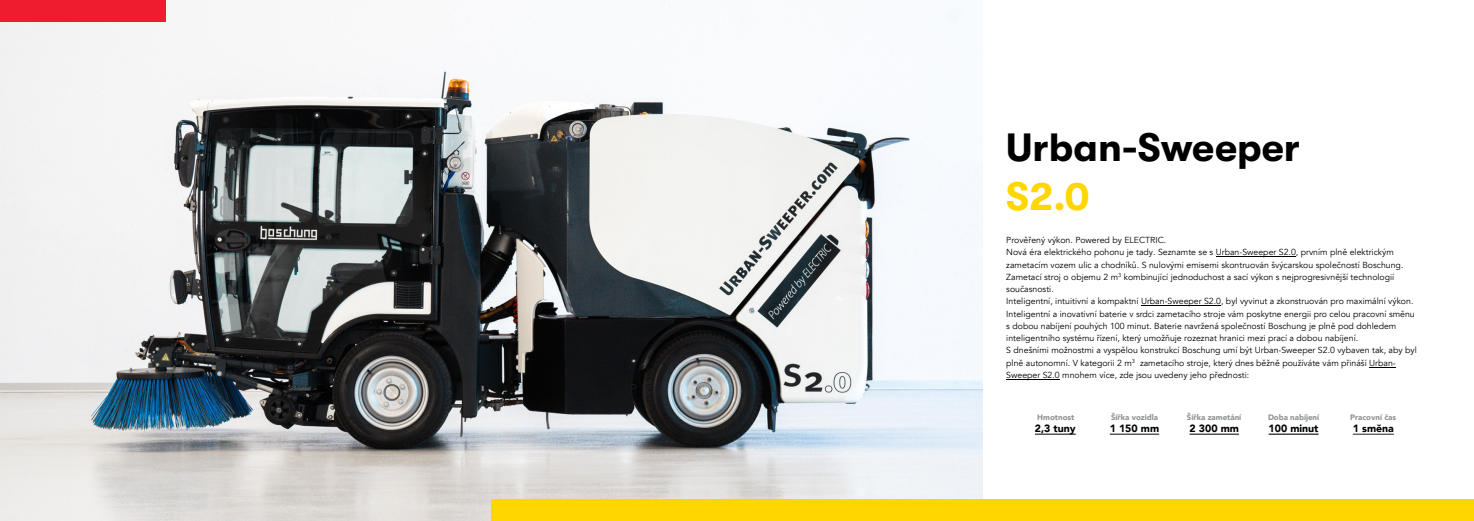
<style>
.page{position:relative;width:1474px;height:521px;background:#fff}
.page>*{position:absolute;margin:0;border:0;box-sizing:border-box;transform-origin:0 0}
.t1{font:700 39.38px "GT Walsheim Pro";color:#000}
.t2{font:700 39.38px "GT Walsheim Pro";color:#ffd600}
.t3{font:900 10.5px "Avenir";color:#000}
.t4{font:8.75px/12.2px "Avenir";color:#000}
.t5{font:900 7.88px "Avenir";color:#8d9091}
</style>
<div class="page">
<hr style="left:1006px;top:379px;width:53px;height:1px;background:#000">
<svg style="left:1369px;top:367px;width:26px;height:1px"></svg>
<hr style="left:1141px;top:306px;width:79px;height:1px;background:#000">
<hr style="left:1215px;top:257px;width:80px;height:1px;background:#000">
<hr style="left:1034px;top:434px;width:41px;height:1px;background:#000">
<hr style="left:1109px;top:434px;width:50px;height:1px;background:#000">
<hr style="left:1268px;top:434px;width:50px;height:1px;background:#000">
<hr style="left:1352px;top:434px;width:41px;height:1px;background:#000">
<hr style="left:1189px;top:434px;width:49px;height:1px;background:#000">
<img style="left:0;top:0;width:982px;height:521px">
<div style="left:0;top:0;width:165px;height:21px;background:#ed1c2e"></div>
<div style="left:491px;top:500px;width:982px;height:21px;background:#ffd600"></div>
<h1 class="t1" style="left:1006px;top:125px;width:295px">Urban-Sweeper</h1>
<h1 class="t2" style="left:1006px;top:174px;width:85px">S2.0</h1>
<p class="t4" style="left:1006px;top:234px;width:412px">Prověřený výkon. Powered by ELECTRIC.<br>Nová éra elektrického pohonu je tady. Seznamte se s Urban-Sweeper S2.0, prvním plně elektrickým zametacím vozem ulic a chodníků. S nulovými emisemi skontruován švýcarskou společností Boschung.<br>Zametací stroj o objemu 2 m<sup>3</sup> kombinující jednoduchost a sací výkon s nejprogresivnější technologií současnosti.<br>Inteligentní, intuitivní a kompaktní Urban-Sweeper S2.0, byl vyvinut a zkonstruován pro maximální výkon.<br>Inteligentní a inovativní baterie v srdci zametacího stroje vám poskytne energii pro celou pracovní směnu s dobou nabíjení pouhých 100 minut. Baterie navržená společností Boschung je plně pod dohledem inteligentního systému řízení, který umožňuje rozeznat hranici mezi prací a dobou nabíjení.<br>S dnešními možnostmi a vyspělou konstrukcí Boschung umí být Urban-Sweeper S2.0 vybaven tak, aby byl plně autonomní. V kategorii 2 m<sup>3</sup> zametacího stroje, který dnes běžně používáte vám přináší Urban-Sweeper S2.0 mnohem více, zde jsou uvedeny jeho přednosti:</p>
<p class="t5" style="left:1037px;top:410px;width:39px">Hmotnost</p>
<p class="t3" style="left:1034px;top:420px;width:42px">2,3 tuny</p>
<p class="t5" style="left:1111px;top:410px;width:49px">Šířka vozidla</p>
<p class="t3" style="left:1109px;top:420px;width:51px">1 150 mm</p>
<p class="t5" style="left:1186px;top:410px;width:56px">Šířka zametání</p>
<p class="t3" style="left:1189px;top:420px;width:51px">2 300 mm</p>
<p class="t5" style="left:1267px;top:410px;width:53px">Doba nabíjení</p>
<p class="t3" style="left:1268px;top:420px;width:51px">100 minut</p>
<p class="t5" style="left:1349px;top:410px;width:47px">Pracovní čas</p>
<p class="t3" style="left:1352px;top:420px;width:43px">1 směna</p>
</div>
